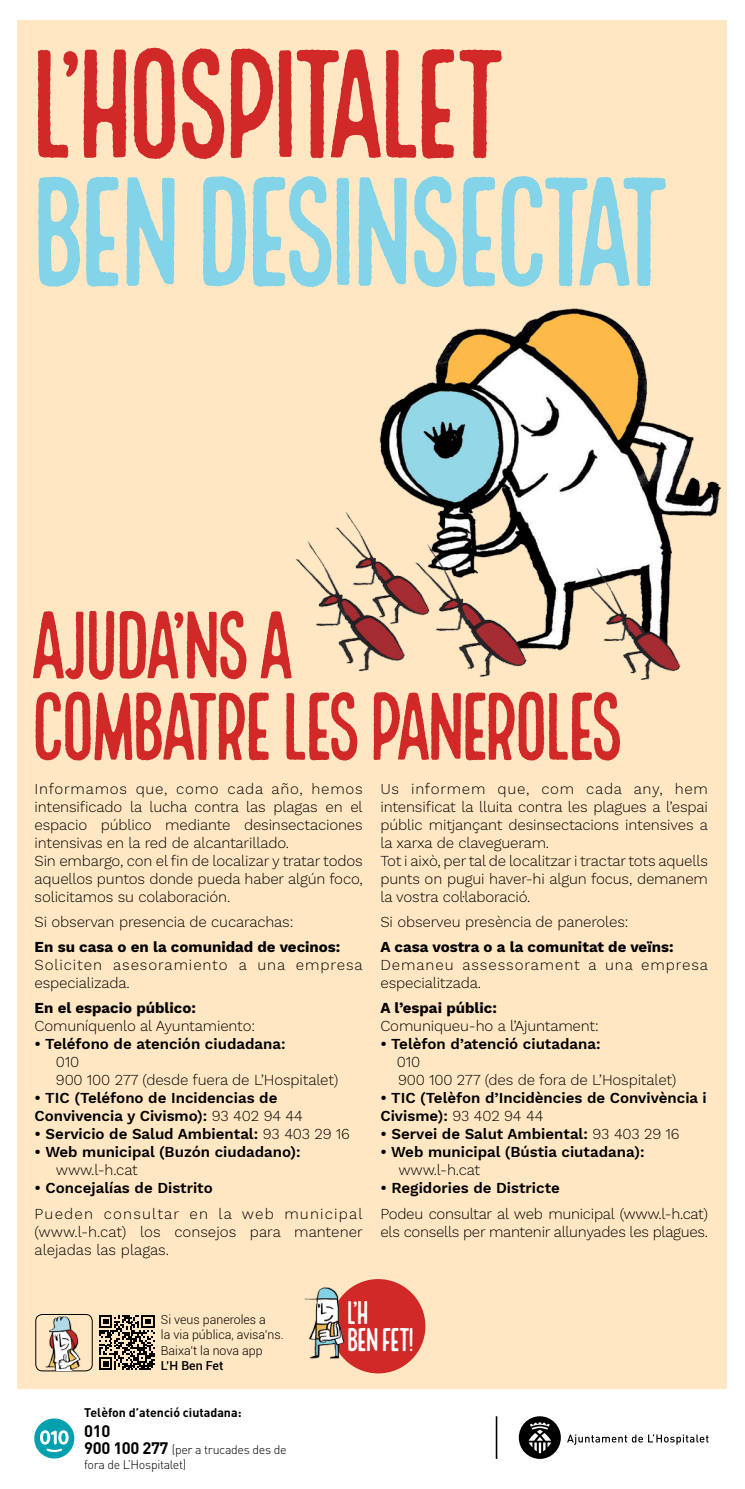
<style>
.page{position:relative;width:745px;height:1489px;background:#fff}
.page>*{position:absolute;margin:0;border:0;box-sizing:border-box;transform-origin:0 0}
.t1{font:151.75px "Local Brewery Four";letter-spacing:-.11em;color:#83d3e9}
.t2{font:151.25px "Local Brewery Four";letter-spacing:-.105em;color:#d02927}
.t3{font:93.75px/81.2px "Local Brewery Four";letter-spacing:-.11em;color:#d02927}
.t4{font:32.25px/27.2px "Local Brewery Four";letter-spacing:-.105em;color:#fff}
.t5{font:700 16.5px "DIN";color:#000}
.t6{font:300 15px/18px "Work Sans";letter-spacing:-.01em;color:#000}
.t7{font:600 15px/18px "Work Sans";color:#000}
.t8{font:700 15px "Work Sans";color:#000}
.t9{font:300 15px/18px "Work Sans";letter-spacing:.06em;color:#000}
.t10{font:300 12.38px/15.5px "Roboto";color:#000}
.t11{font:300 12.38px/14.9px "DIN";letter-spacing:-.025em;color:#000}
.t12{font:700 12.38px "DIN";color:#000}
.t13{font:500 12.38px "Roboto";color:#000}
.s1{font-weight:300}
.s2{font-weight:700;font-size:16.5px}
</style>
<div class="page">
<div style="left:18px;top:20px;width:708px;height:1368px;background:#ffe7c3"></div>
<img style="left:295px;top:308px;width:425px;height:372px">
<hr style="left:495px;top:1415px;width:2px;height:43px;background:#000">
<svg style="left:567px;top:1434px;width:141px;height:10px"></svg>
<div style="left:518px;top:1415px;width:42px;height:43px;background:#000;border-radius:50%"></div>
<svg style="left:528px;top:1422px;width:23px;height:31px"></svg>
<div style="left:34px;top:1418px;width:40px;height:40px;background:#00a0af;border-radius:50%"></div>
<svg style="left:40px;top:1430px;width:29px;height:21px"></svg>
<div style="left:331px;top:1278px;width:94px;height:95px;background:#d02927;border-radius:50%"></div>
<div style="left:35px;top:1313px;width:57px;height:57px;border:1px solid #000;border-radius:6px"></div>
<img style="left:43px;top:1316px;width:41px;height:54px">
<svg style="left:99px;top:1315px;width:55px;height:55px"></svg>
<img style="left:304px;top:1285px;width:50px;height:75px">
<h2 class="t2" style="left:26px;top:21px;width:486px">L’HOSPITALET</h2>
<h1 class="t1" style="left:26px;top:149px;width:649px">BEN DESINSECTAT</h1>
<h3 class="t3" style="left:28px;top:612px;width:599px">AJUDA’NS A<br>COMBATRE LES PANEROLES</h3>
<p class="t6" style="left:35px;top:780px;width:329px">Informamos que, como cada año, hemos intensificado la lucha contra las plagas en el espacio público mediante desinsectaciones intensivas en la red de alcantarillado.<br>Sin embargo, con el fin de localizar y tratar todos aquellos puntos donde pueda haber algún foco, solicitamos su colaboración.</p>
<p class="t6" style="left:35px;top:913px;width:260px">Si observan presencia de cucarachas:</p>
<p class="t8" style="left:35px;top:938px;width:307px">En su casa o en la comunidad de vecinos:</p>
<p class="t9" style="left:35px;top:956px;width:329px">Soliciten asesoramiento a una empresa especializada.</p>
<p class="t8" style="left:35px;top:999px;width:163px">En el espacio público:</p>
<p class="t6" style="left:35px;top:1017px;width:222px">Comuníquenlo al Ayuntamiento:</p>
<p class="t7" style="left:35px;top:1035px;width:252px">• Teléfono de atención ciudadana:</p>
<p class="t6" style="left:56px;top:1053px;width:284px">010<br>900 100 277 (desde fuera de L’Hospitalet)</p>
<p class="t7" style="left:35px;top:1089px;width:270px">• TIC (Teléfono de Incidencias de<br>Convivencia y Civismo): <span class="s1">93 402 94 44</span></p>
<p class="t7" style="left:35px;top:1125px;width:316px">• Servicio de Salud Ambiental: <span class="s1">93 403 29 16</span></p>
<p class="t7" style="left:35px;top:1143px;width:267px">• Web municipal (Buzón ciudadano):</p>
<p class="t6" style="left:56px;top:1161px;width:83px">www.l-h.cat</p>
<p class="t7" style="left:35px;top:1179px;width:180px">• Concejalías de Distrito</p>
<p class="t6" style="left:35px;top:1204px;width:329px;text-align:justify">Pueden consultar en la web municipal (www.l-h.cat) los consejos para mantener alejadas las plagas.</p>
<p class="t6" style="left:380px;top:780px;width:329px">Us informem que, com cada any, hem intensificat la lluita contra les plagues a l’espai públic mitjançant desinsectacions intensives a la xarxa de clavegueram.<br>Tot i això, per tal de localitzar i tractar tots aquells punts on pugui haver-hi algun focus, demanem la vostra col·laboració.</p>
<p class="t6" style="left:380px;top:913px;width:249px">Si observeu presència de paneroles:</p>
<p class="t8" style="left:380px;top:938px;width:294px">A casa vostra o a la comunitat de veïns:</p>
<p class="t9" style="left:380px;top:956px;width:329px">Demaneu assessorament a una empresa especialitzada.</p>
<p class="t8" style="left:380px;top:999px;width:118px">A l’espai públic:</p>
<p class="t6" style="left:380px;top:1017px;width:220px">Comuniqueu-ho a l’Ajuntament:</p>
<p class="t7" style="left:380px;top:1035px;width:221px">• Telèfon d’atenció ciutadana:</p>
<p class="t6" style="left:396px;top:1053px;width:281px">010<br>900 100 277 (des de fora de L’Hospitalet)</p>
<p class="t7" style="left:380px;top:1089px;width:327px">• TIC (Telèfon d’Incidències de Convivència i<br>Civisme): <span class="s1">93 402 94 44</span></p>
<p class="t7" style="left:380px;top:1125px;width:300px">• Servei de Salut Ambiental: <span class="s1">93 403 29 16</span></p>
<p class="t7" style="left:380px;top:1143px;width:265px">• Web municipal (Bústia ciutadana):</p>
<p class="t6" style="left:398px;top:1161px;width:83px">www.l-h.cat</p>
<p class="t7" style="left:380px;top:1179px;width:181px">• Regidories de Districte</p>
<p class="t6" style="left:380px;top:1204px;width:329px">Podeu consultar al web municipal (www.l-h.cat) els consells per mantenir allunyades les plagues.</p>
<p class="t10" style="left:161px;top:1311px;width:124px">Si veus paneroles a<br>la via pública, avisa’ns.<br>Baixa’t la nova app</p>
<p class="t13" style="left:161px;top:1356px;width:64px">L’H Ben Fet</p>
<p class="t12" style="left:84px;top:1404px;width:159px">Telèfon d’atenció ciutadana:</p>
<p class="t5" style="left:84px;top:1419px;width:28px">010</p>
<p class="t11" style="left:84px;top:1441px;width:204px"><span class="s2">900 100 277</span> (per a trucades des de fora de L’Hospitalet)</p>
<h3 class="t4" style="left:346px;top:1301px;width:71px">L’H<br>BEN FET!</h3>
</div>
